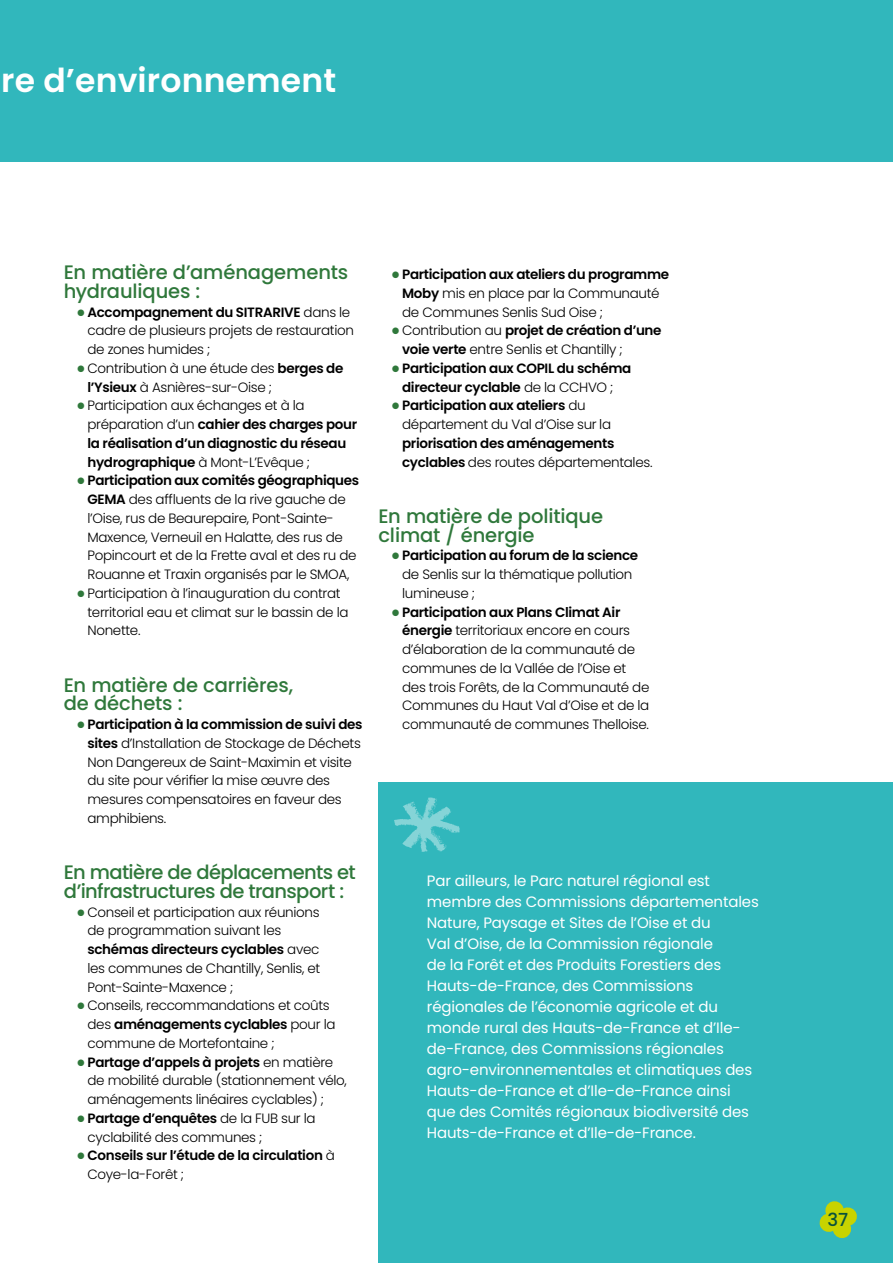
<style>
.page{position:relative;width:893px;height:1263px;background:#fff}
.page>*{position:absolute;margin:0;border:0;box-sizing:border-box;transform-origin:0 0}
.t1{font:600 33px "Poppins";letter-spacing:.005em;color:#fff}
.t2{font:500 19.5px/18.8px "Poppins";letter-spacing:-.015em;color:#2f783b}
.t3{font:500 18px "Poppins";color:#09523c}
.t4{font:15px/21px "Poppins";letter-spacing:-.01em;color:#fff}
.t5{font:300 13.5px/18.8px "Poppins";letter-spacing:-.025em;color:#000}
.t6{font:600 13.5px/18.8px "Poppins";letter-spacing:-.025em;color:#000}
.s1{font-family:"Impact";font-weight:400;font-size:15px;color:#2f783b}
.s2{font-weight:600}
.s3{font-weight:300}
</style>
<div class="page">
<div style="left:0;top:0;width:893px;height:162px;background:#31b7bc"></div>
<div style="left:378px;top:782px;width:515px;height:481px;background:#31b7bc"></div>
<svg style="left:394px;top:797px;width:66px;height:55px"></svg>
<svg style="left:819px;top:1201px;width:38px;height:37px"></svg>
<h1 class="t1" style="left:1px;top:62px;width:337px">re d’environnement</h1>
<h2 class="t2" style="left:64px;top:263px;width:286px">En matière d’aménagements hydrauliques :</h2>
<p class="t5" style="left:87px;top:302px;width:268px;text-indent:-11px"><span class="s1">●</span> <span class="s2">Accompagnement du SITRARIVE</span> dans le cadre de plusieurs projets de restauration de zones humides ;</p>
<p class="t5" style="left:87px;top:359px;width:257px;text-indent:-11px"><span class="s1">●</span> Contribution à une étude des <span class="s2">berges de l’Ysieux</span> à Asnières-sur-Oise ;</p>
<p class="t6" style="left:87px;top:396px;width:271px;text-indent:-11px"><span class="s1">●</span> <span class="s3">Participation aux échanges et à la préparation d’un</span> cahier des charges pour la réalisation d’un diagnostic du réseau hydrographique <span class="s3">à Mont-L’Evêque ;</span></p>
<p class="t5" style="left:87px;top:471px;width:273px;text-indent:-11px"><span class="s1">●</span> <span class="s2">Participation aux comités géographiques GEMA</span> des affluents de la rive gauche de l’Oise, rus de Beaurepaire, Pont-Sainte-Maxence, Verneuil en Halatte, des rus de Popincourt et de la Frette aval et des ru de Rouanne et Traxin organisés par le SMOA,</p>
<p class="t5" style="left:87px;top:584px;width:263px;text-indent:-11px"><span class="s1">●</span> Participation à l’inauguration du contrat territorial eau et climat sur le bassin de la<br>Nonette.</p>
<h2 class="t2" style="left:64px;top:675px;width:231px">En matière de carrières, de déchets :</h2>
<p class="t5" style="left:87px;top:715px;width:277px;text-indent:-11px"><span class="s1">●</span> <span class="s2">Participation à la commission de suivi des sites</span> d’Installation de Stockage de Déchets Non Dangereux de Saint-Maximin et visite du site pour vérifier la mise œuvre des mesures compensatoires en faveur des amphibiens.</p>
<h2 class="t2" style="left:64px;top:863px;width:294px">En matière de déplacements et d’infrastructures de transport :</h2>
<p class="t5" style="left:87px;top:902px;width:234px;text-indent:-11px"><span class="s1">●</span> Conseil et participation aux réunions de programmation suivant les <span class="s2">schémas directeurs cyclables</span> avec les communes de Chantilly, Senlis, et Pont-Sainte-Maxence ;</p>
<p class="t5" style="left:87px;top:996px;width:250px;text-indent:-11px"><span class="s1">●</span> Conseils, reccommandations et coûts des <span class="s2">aménagements cyclables</span> pour la commune de Mortefontaine ;</p>
<p class="t5" style="left:87px;top:1052px;width:261px;text-indent:-11px"><span class="s1">●</span> <span class="s2">Partage d’appels à projets</span> en matière de mobilité durable (stationnement vélo, aménagements linéaires cyclables) ;</p>
<p class="t5" style="left:87px;top:1109px;width:230px;text-indent:-11px"><span class="s1">●</span> <span class="s2">Partage d’enquêtes</span> de la FUB sur la cyclabilité des communes ;</p>
<p class="t6" style="left:87px;top:1146px;width:249px;text-indent:-11px"><span class="s1">●</span> Conseils sur l’étude de la circulation <span class="s3">à<br>Coye-la-Forêt ;</span></p>
<p class="t5" style="left:402px;top:265px;width:268px;text-indent:-11px"><span class="s1">●</span> <span class="s2">Participation aux ateliers du programme<br>Moby</span> mis en place par la Communauté de Communes Senlis Sud Oise ;</p>
<p class="t5" style="left:402px;top:321px;width:261px;text-indent:-11px"><span class="s1">●</span> Contribution au <span class="s2">projet de création d’une voie verte</span> entre Senlis et Chantilly ;</p>
<p class="t6" style="left:391px;top:359px;width:242px;text-align:center"><span class="s1">●</span> Participation aux COPIL du schéma directeur cyclable <span class="s3">de la CCHVO ;</span></p>
<p class="t5" style="left:402px;top:396px;width:210px;text-indent:-11px"><span class="s1">●</span> <span class="s2">Participation aux ateliers</span> du département du Val d’Oise sur la</p>
<p class="t6" style="left:402px;top:434px;width:252px">priorisation des aménagements cyclables <span class="s3">des routes départementales.</span></p>
<h2 class="t2" style="left:378px;top:507px;width:226px">En matière de politique climat / énergie</h2>
<p class="t5" style="left:402px;top:546px;width:237px;text-indent:-11px"><span class="s1">●</span> <span class="s2">Participation au forum de la science </span>de Senlis sur la thématique pollution lumineuse ;</p>
<p class="t5" style="left:402px;top:602px;width:249px;text-indent:-11px"><span class="s1">●</span> <span class="s2">Participation aux Plans Climat Air énergie</span> territoriaux encore en cours d’élaboration de la communauté de communes de la Vallée de l’Oise et des trois Forêts, de la Communauté de Communes du Haut Val d’Oise et de la communauté de communes Thelloise.</p>
<p class="t4" style="left:427px;top:870px;width:333px">Par ailleurs, le Parc naturel régional est membre des Commissions départementales Nature, Paysage et Sites de l’Oise et du<br>Val d’Oise, de la Commission régionale<br>de la Forêt et des Produits Forestiers des Hauts-de-France, des Commissions régionales de l’économie agricole et du monde rural des Hauts-de-France et d’Ile&shy;de-France, des Commissions régionales agro-environnementales et climatiques des Hauts-de-France et d’Ile-de-France ainsi que des Comités régionaux biodiversité des Hauts-de-France et d’Ile-de-France.</p>
<h3 class="t3" style="left:827px;top:1209px;width:22px">37</h3>
</div>
